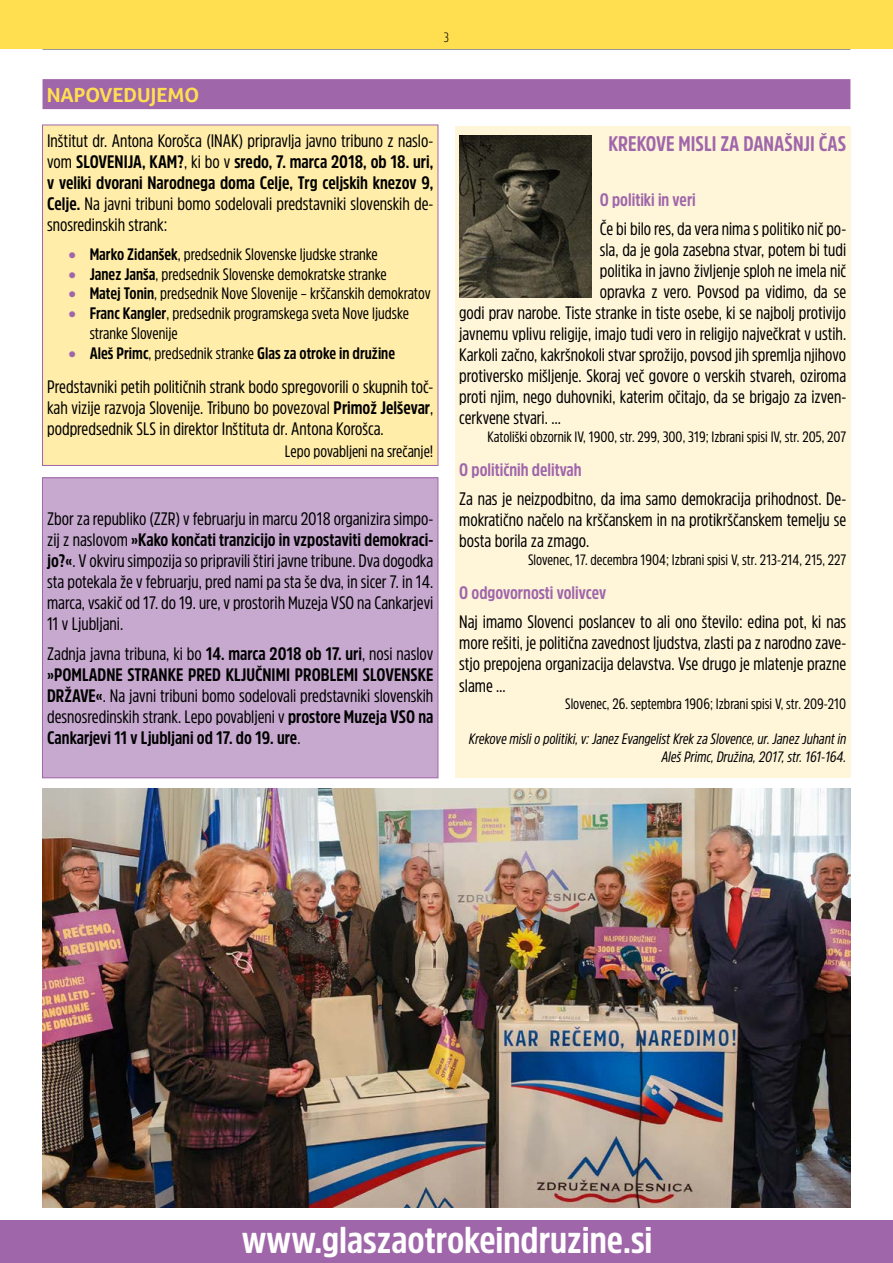
<style>
.page{position:relative;width:893px;height:1263px;background:#fff}
.page>*{position:absolute;margin:0;border:0;box-sizing:border-box;transform-origin:0 0}
.t1{font:700 37.05px "Amsi Pro Cond";color:#fff;scale:1.07 1}
.PODNASLOV{font:700 21px "Amsi Pro Cond";color:#a066aa}
.NASLOV_1{font:700 21px "Foco";color:#ffdf4f}
.BESEDILO{font:18px/21px "Amsi Pro Cond";color:#000;text-align:justify}
.BESEDILO-2{font:700 18px/21px "Amsi Pro Cond";color:#000;text-align:justify}
.PODNASLOV-2{font:700 18px "Amsi Pro Cond";color:#a066aa}
.Default{font:16.5px/19.8px "Amsi Pro Cond";color:#000}
.Default-2{font:700 16.5px "Amsi Pro Cond";color:#000}
.AVTOR{font:16.5px "Amsi Pro Cond";color:#000}
.AVTOR-2{font:15px "Amsi Pro Cond";color:#000}
.BESEDILO-3{font:italic 15px/18px "Amsi Pro Cond";color:#000;text-align:right}
.t2{font:300 13.5px "Amsi Pro Cond";color:#000}
.s1{font-weight:700}
.s2{color:#a066aa}
.s3{font-weight:400}
</style>
<div class="page">
<div style="left:0;top:1220px;width:893px;height:43px;background:#a066aa"></div>
<hr style="left:43px;top:49px;width:807px;height:1px;background:#000">
<div style="left:455px;top:126px;width:395px;height:652px;background:#fff6da"></div>
<div style="left:43px;top:125px;width:395px;height:340px;background:#ffeda9"></div>
<div style="left:42px;top:125px;width:396px;height:341px;border:1px solid #a066aa"></div>
<div style="left:43px;top:79px;width:807px;height:30px;background:#a066aa"></div>
<div style="left:43px;top:478px;width:395px;height:300px;background:#c7a9d0"></div>
<div style="left:42px;top:477px;width:396px;height:301px;border:1px solid #a066aa"></div>
<img style="left:43px;top:789px;width:807px;height:419px">
<img style="left:459px;top:135px;width:132px;height:163px">
<div style="left:0;top:0;width:893px;height:49px;background:#ffdf4f"></div>
<p class="t2" style="left:444px;top:28px;width:7px">3</p>
<p class="NASLOV_1" style="left:47px;top:81px;width:154px">NAPOVEDUJEMO</p>
<p class="BESEDILO" style="left:47px;top:130px;width:388px">Inštitut dr. Antona Korošca (INAK) pripravlja javno tribuno z naslo&shy;vom <span class="s1">SLOVENIJA, KAM?</span>, ki bo v <span class="s1">sredo, 7. marca 2018, ob 18. uri, v veliki dvorani Narodnega doma Celje, Trg celjskih knezov 9, Celje.</span> Na javni tribuni bomo sodelovali predstavniki slovenskih de&shy;snosredinskih strank:</p>
<p class="Default" style="left:68px;top:244px;width:311px"><span class="s2">•</span> <span class="s1">Marko Zidanšek</span>, predsednik Slovenske ljudske stranke</p>
<p class="Default" style="left:68px;top:263px;width:320px"><span class="s2">•</span> <span class="s1">Janez Janša</span>, predsednik Slovenske demokratske stranke</p>
<p class="Default" style="left:68px;top:283px;width:364px"><span class="s2">•</span> <span class="s1">Matej Tonin</span>, predsednik Nove Slovenije – krščanskih demokratov</p>
<p class="Default" style="left:90px;top:303px;width:321px;text-indent:-21px"><span class="s2">•</span> <span class="s1">Franc Kangler</span>, predsednik programskega sveta Nove ljudske stranke Slovenije</p>
<p class="Default-2" style="left:68px;top:342px;width:328px"><span class="s2">•</span> Aleš Primc<span class="s3">, predsednik stranke</span> Glas za otroke in družine</p>
<p class="BESEDILO" style="left:47px;top:375px;width:388px">Predstavniki petih političnih strank bodo spregovorili o skupnih toč&shy;kah vizije razvoja Slovenije. Tribuno bo povezoval <span class="s1">Primož Jelševar</span>, podpredsednik SLS in direktor Inštituta dr. Antona Korošca.</p>
<p class="AVTOR" style="left:285px;top:439px;width:150px">Lepo povabljeni na srečanje!</p>
<p class="BESEDILO" style="left:47px;top:508px;width:388px">Zbor za republiko (ZZR) v februarju in marcu 2018 organizira simpo&shy;zij z naslovom <span class="s1">»Kako končati tranzicijo in vzpostaviti demokraci&shy;jo?«</span>. V okviru simpozija so pripravili štiri javne tribune. Dva dogodka sta potekala že v februarju, pred nami pa sta še dva, in sicer 7. in 14. marca, vsakič od 17. do 19. ure, v prostorih Muzeja VSO na Cankarjevi 11 v Ljubljani.</p>
<p class="BESEDILO-2" style="left:47px;top:642px;width:388px"><span class="s3">Zadnja javna tribuna, ki bo</span> 14. marca 2018 ob 17. uri<span class="s3">, nosi naslov </span>»POMLADNE STRANKE PRED KLJUČNIMI PROBLEMI SLOVENSKE DRŽAVE«<span class="s3">. Na javni tribuni bomo sodelovali predstavniki slovenskih desnosredinskih strank. Lepo povabljeni v</span> prostore Muzeja VSO na Cankarjevi 11 v Ljubljani od 17. do 19. ure<span class="s3">.</span></p>
<p class="PODNASLOV" style="left:609px;top:129px;width:239px">KREKOVE MISLI ZA DANAŠNJI ČAS</p>
<p class="PODNASLOV-2" style="left:600px;top:187px;width:98px">O politiki in veri</p>
<p class="BESEDILO" style="left:600px;top:218px;width:248px">Če bi bilo res, da vera nima s politiko nič po-</p>
<p class="BESEDILO" style="left:600px;top:239px;width:248px">sla, da je gola zasebna stvar, potem bi tudi</p>
<p class="BESEDILO" style="left:600px;top:260px;width:248px">politika in javno življenje sploh ne imela nič</p>
<p class="BESEDILO" style="left:600px;top:281px;width:248px">opravka z vero. Povsod pa vidimo, da se</p>
<p class="BESEDILO" style="left:459px;top:302px;width:388px">godi prav narobe. Tiste stranke in tiste osebe, ki se najbolj protivijo</p>
<p class="BESEDILO" style="left:459px;top:323px;width:388px">javnemu vplivu religije, imajo tudi vero in religijo največkrat v ustih.</p>
<p class="BESEDILO" style="left:459px;top:344px;width:388px">Karkoli začno, kakršnokoli stvar sprožijo, povsod jih spremlja njihovo</p>
<p class="BESEDILO" style="left:459px;top:365px;width:388px">protiversko mišljenje. Skoraj več govore o verskih stvareh, oziroma</p>
<p class="BESEDILO" style="left:459px;top:386px;width:388px">proti njim, nego duhovniki, katerim očitajo, da se brigajo za izven-</p>
<p class="BESEDILO" style="left:459px;top:407px;width:103px">cerkvene stvari. …</p>
<p class="AVTOR-2" style="left:488px;top:427px;width:360px">Katoliški obzornik IV, 1900, str. 299, 300, 319; Izbrani spisi IV, str. 205, 207</p>
<p class="PODNASLOV-2" style="left:459px;top:457px;width:124px">O političnih delitvah</p>
<p class="BESEDILO" style="left:459px;top:488px;width:388px">Za nas je neizpodbitno, da ima samo demokracija prihodnost. De&shy;mokratično načelo na krščanskem in na protikrščanskem temelju se bosta borila za zmago.</p>
<p class="AVTOR-2" style="left:528px;top:550px;width:320px">Slovenec, 17. decembra 1904; Izbrani spisi V, str. 213-214, 215, 227</p>
<p class="PODNASLOV-2" style="left:459px;top:580px;width:149px">O odgovornosti volivcev</p>
<p class="BESEDILO" style="left:459px;top:611px;width:388px">Naj imamo Slovenci poslancev to ali ono število: edina pot, ki nas more rešiti, je politična zavednost ljudstva, zlasti pa z narodno zave&shy;stjo prepojena organizacija delavstva. Vse drugo je mlatenje prazne slame …</p>
<p class="AVTOR-2" style="left:565px;top:694px;width:283px">Slovenec, 26. septembra 1906; Izbrani spisi V, str. 209-210</p>
<p class="BESEDILO-3" style="left:469px;top:729px;width:379px">Krekove misli o politiki, v: Janez Evangelist Krek za Slovence, ur. Janez Juhant in<br>Aleš Primc, Družina, 2017, str. 161-164.</p>
<h1 class="t1" style="left:242px;top:1214px;width:385px">www.glaszaotrokeindruzine.si</h1>
</div>
